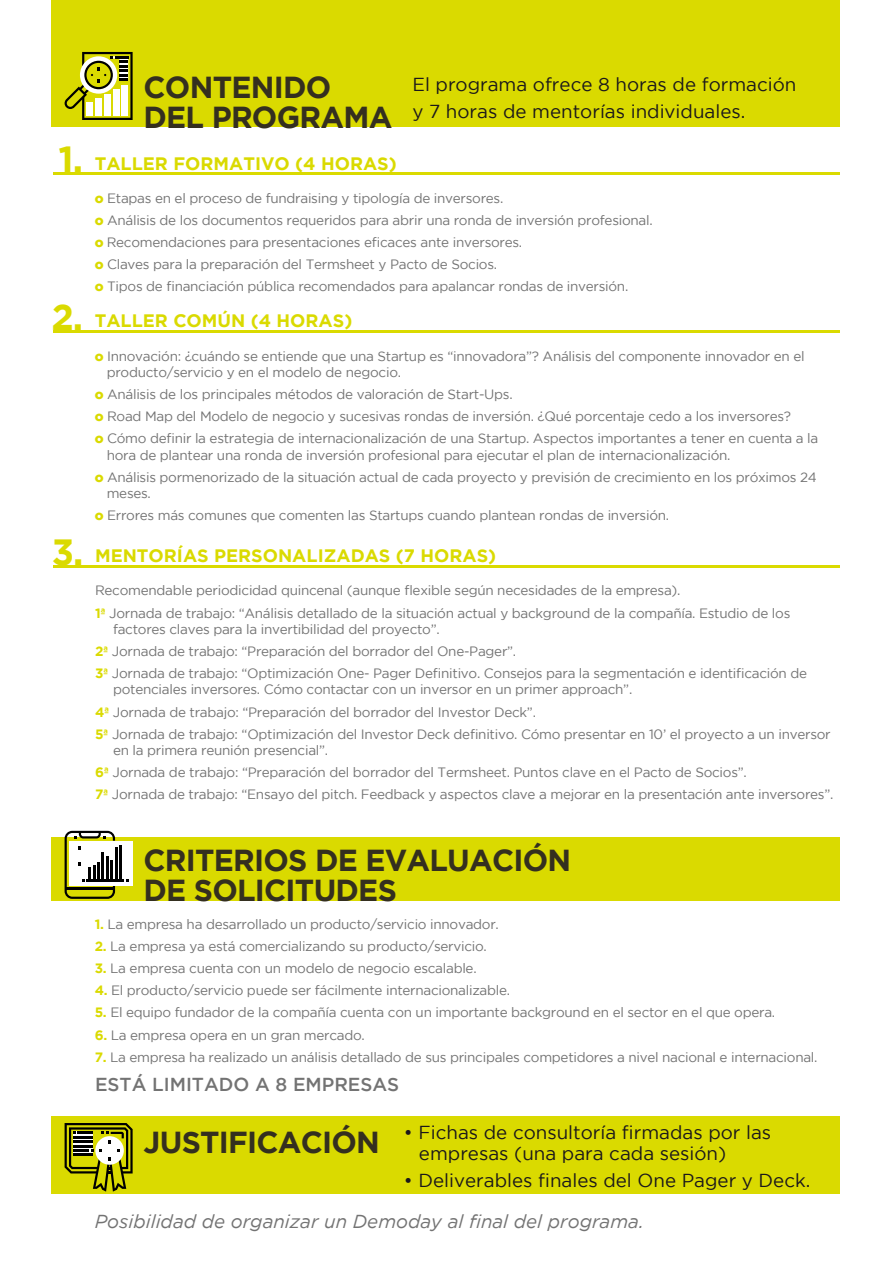
<style>
.page{position:relative;width:893px;height:1263px;background:#fff}
.page>*{position:absolute;margin:0;border:0;box-sizing:border-box;transform-origin:0 0}
.t1{font:700 36.3px "Gotham";color:#dada00}
.t2{font:700 30.3px/30px "Gotham";letter-spacing:-.025em;color:#342f1f}
.t3{font:18.75px/27px "Gotham";color:#1a171b}
.t4{font:italic 18.75px "Gotham";color:#737373}
.t5{font:500 18.75px "Gotham";color:#737373}
.t6{font:700 18px "Gotham";color:#dada00}
.t7{font:13.5px/22.2px "Gotham";letter-spacing:-.02em;color:#737373}
.s1{font-weight:900;color:#dada00}
.s2{font-size:36.3px}
.s3{font-weight:700;color:#dada00}
</style>
<div class="page">
<div style="left:51px;top:0;width:789px;height:127px;background:#dada00"></div>
<svg style="left:65px;top:52px;width:68px;height:68px"></svg>
<hr style="left:53px;top:172px;width:787px;height:3px;background:#dada00">
<hr style="left:53px;top:330px;width:787px;height:3px;background:#dada00">
<hr style="left:54px;top:565px;width:786px;height:2px;background:#dada00">
<div style="left:51px;top:837px;width:789px;height:63px;background:#dada00"></div>
<div style="left:51px;top:1117px;width:789px;height:77px;background:#dada00"></div>
<div style="left:69px;top:841px;width:64px;height:45px;background:#fff"></div>
<hr style="left:87px;top:879px;width:37px;height:2px;background:#000">
<hr style="left:119px;top:845px;width:3px;height:35px;background:#000">
<hr style="left:115px;top:847px;width:2px;height:33px;background:#000">
<svg style="left:65px;top:831px;width:50px;height:68px"></svg>
<svg style="left:65px;top:1123px;width:68px;height:68px"></svg>
<h1 class="t1" style="left:59px;top:139px;width:26px">1.</h1>
<h2 class="t2" style="left:144px;top:71px;width:250px">CONTENIDO<br>DEL PROGRAMA</h2>
<h3 class="t6" style="left:95px;top:153px;width:304px">TALLER FORMATIVO (4 HORAS)</h3>
<p class="t7" style="left:95px;top:186px;width:559px"><span class="s1">o</span> Etapas en el proceso de fundraising y tipología de inversores.<br><span class="s1">o</span> Análisis de los documentos requeridos para abrir una ronda de inversión profesional. <span class="s1">o</span> Recomendaciones para presentaciones eficaces ante inversores.<br><span class="s1">o</span> Claves para la preparación del Termsheet y Pacto de Socios.<br><span class="s1">o</span> Tipos de financiación pública recomendados para apalancar rondas de inversión.</p>
<h3 class="t3" style="left:412px;top:71px;width:385px">El programa ofrece 8 horas de formación y 7 horas de mentorías individuales.</h3>
<h3 class="t6" style="left:51px;top:311px;width:302px"><span class="s2">2.</span> TALLER COMÚN (4 HORAS)</h3>
<p class="t7" style="left:107px;top:347px;width:699px;line-height:16.2px;text-indent:-12px"><span class="s1">o</span> Innovación: ¿cuándo se entiende que una Startup es “innovadora”? Análisis del componente innovador en el producto/servicio y en el modelo de negocio.</p>
<p class="t7" style="left:95px;top:383px;width:725px"><span class="s1">o</span> Análisis de los principales métodos de valoración de Start-Ups.<br><span class="s1">o</span> Road Map del Modelo de negocio y sucesivas rondas de inversión. ¿Qué porcentaje cedo a los inversores?<br><span class="s1">o</span> Cómo definir la estrategia de internacionalización de una Startup. Aspectos importantes a tener en cuenta a la</p>
<p class="t7" style="left:95px;top:443px;width:724px;text-indent:12px">hora de plantear una ronda de inversión profesional para ejecutar el plan de internacionalización.<br><span class="s1">o</span> Análisis pormenorizado de la situación actual de cada proyecto y previsión de crecimiento en los próximos 24</p>
<p class="t7" style="left:95px;top:482px;width:576px;text-indent:12px">meses.<br><span class="s1">o</span> Errores más comunes que comenten las Startups cuando plantean rondas de inversión.</p>
<h3 class="t6" style="left:52px;top:546px;width:446px"><span class="s2">3.</span> MENTORÍAS PERSONALIZADAS (7 HORAS)</h3>
<p class="t7" style="left:95px;top:579px;width:697px">Recomendable periodicidad quincenal (aunque flexible según necesidades de la empresa).<br><span class="s3">1ª</span> Jornada de trabajo: “Análisis detallado de la situación actual y background de la compañía. Estudio de los</p>
<p class="t7" style="left:95px;top:618px;width:714px;text-indent:18px">factores claves para la invertibilidad del proyecto”.<br><span class="s3">2ª</span> Jornada de trabajo: “Preparación del borrador del One-Pager”.<br><span class="s3">3ª</span> Jornada de trabajo: “Optimización One- Pager Definitivo. Consejos para la segmentación e identificación de</p>
<p class="t7" style="left:95px;top:678px;width:737px;text-indent:18px">potenciales inversores. Cómo contactar con un inversor en un primer approach”.<br><span class="s3">4ª</span> Jornada de trabajo: “Preparación del borrador del Investor Deck”.<br><span class="s3">5ª</span> Jornada de trabajo: “Optimización del Investor Deck definitivo. Cómo presentar en 10’ el proyecto a un inversor</p>
<p class="t7" style="left:95px;top:739px;width:740px;text-indent:18px">en la primera reunión presencial”.<br><span class="s3">6ª</span> Jornada de trabajo: “Preparación del borrador del Termsheet. Puntos clave en el Pacto de Socios”.<br><span class="s3">7ª</span> Jornada de trabajo: “Ensayo del pitch. Feedback y aspectos clave a mejorar en la presentación ante inversores”.</p>
<h2 class="t2" style="left:144px;top:845px;width:429px">CRITERIOS DE EVALUACIÓN<br>DE SOLICITUDES</h2>
<p class="t7" style="left:95px;top:912px;width:406px"><span class="s3">1.</span> La empresa ha desarrollado un producto/servicio innovador.</p>
<p class="t7" style="left:95px;top:935px;width:394px"><span class="s3">2.</span> La empresa ya está comercializando su producto/servicio.</p>
<p class="t7" style="left:95px;top:957px;width:383px"><span class="s3">3.</span> La empresa cuenta con un modelo de negocio escalable.</p>
<p class="t7" style="left:95px;top:979px;width:417px"><span class="s3">4.</span> El producto/servicio puede ser fácilmente internacionalizable.</p>
<p class="t7" style="left:95px;top:1001px;width:682px"><span class="s3">5.</span> El equipo fundador de la compañía cuenta con un importante background en el sector en el que opera.</p>
<p class="t7" style="left:95px;top:1023px;width:272px"><span class="s3">6.</span> La empresa opera en un gran mercado.</p>
<p class="t7" style="left:95px;top:1046px;width:724px"><span class="s3">7.</span> La empresa ha realizado un análisis detallado de sus principales competidores a nivel nacional e internacional.</p>
<h3 class="t5" style="left:95px;top:1074px;width:306px">ESTÁ LIMITADO A 8 EMPRESAS</h3>
<h2 class="t2" style="left:144px;top:1127px;width:238px">JUSTIFICACIÓN</h2>
<h3 class="t3" style="left:419px;top:1121px;width:354px;line-height:21px;text-indent:-15px">• Fichas de consultoría firmadas por las empresas (una para cada sesión)</h3>
<h3 class="t3" style="left:404px;top:1166px;width:408px">• Deliverables finales del One Pager y Deck.</h3>
<h3 class="t4" style="left:95px;top:1210px;width:551px">Posibilidad de organizar un Demoday al final del programa.</h3>
</div>
